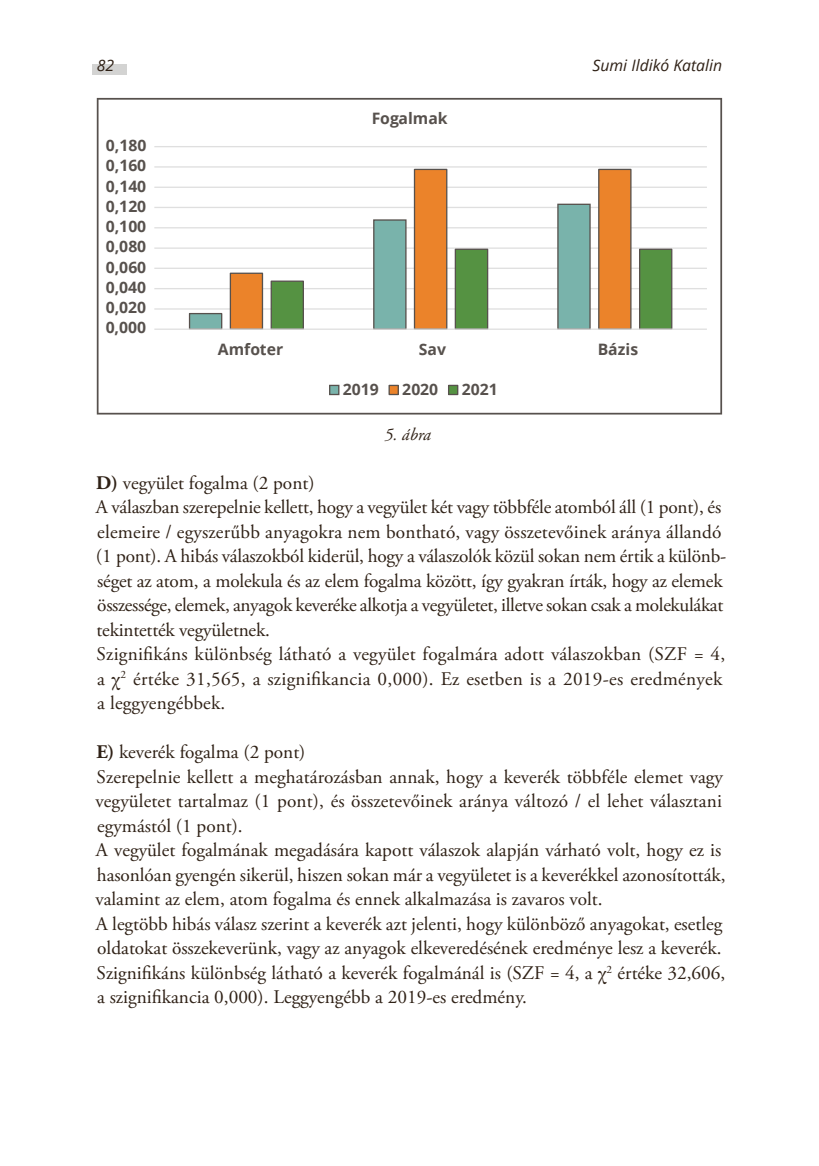
<style>
.page{position:relative;width:819px;height:1166px;background:#fff}
.page>*{position:absolute;margin:0;border:0;box-sizing:border-box;transform-origin:0 0}
.BEKEZDÉS_ELSŐ{font:19.25px/24.5px "Adobe Garamond Pro";letter-spacing:-.01em;color:#2f2116}
.BEKEZDÉS_ELSŐ-2{font:19.25px/24.5px "Adobe Garamond Pro";letter-spacing:-.03em;color:#2f2116}
.BEKEZDÉS_ELSŐ-3{font:19.25px/24.5px "Adobe Garamond Pro";letter-spacing:.01em;color:#2f2116}
.ÁBRA{font:italic 17.5px "Adobe Garamond Pro";color:#2f2116}
.t1{font:700 15.75px "Open Sans";color:#57514d}
.t2{font:italic 15.75px "Open Sans";color:#2f2116}
.s1{font-weight:700}
.s2{font-family:"EB Garamond"}
</style>
<div class="page">
<div style="left:92px;top:64px;width:34px;height:11px;background:#d3d3d2"></div>
<svg style="left:97px;top:98px;width:625px;height:316px"></svg>
<p class="t2" style="left:97px;top:54px;width:19px">82</p>
<p class="t2" style="left:592px;top:54px;width:131px">Sumi Ildikó Katalin</p>
<p class="t1" style="left:106px;top:134px;width:42px">0,180</p>
<p class="t1" style="left:106px;top:154px;width:42px">0,160</p>
<p class="t1" style="left:106px;top:175px;width:42px">0,140</p>
<p class="t1" style="left:106px;top:195px;width:42px">0,120</p>
<p class="t1" style="left:106px;top:215px;width:42px">0,100</p>
<p class="t1" style="left:106px;top:236px;width:42px">0,080</p>
<p class="t1" style="left:106px;top:256px;width:42px">0,060</p>
<p class="t1" style="left:106px;top:276px;width:42px">0,040</p>
<p class="t1" style="left:106px;top:296px;width:42px">0,020</p>
<p class="t1" style="left:106px;top:317px;width:42px">0,000</p>
<p class="t1" style="left:372px;top:107px;width:77px">Fogalmak</p>
<p class="t1" style="left:218px;top:339px;width:67px">Amfoter</p>
<p class="t1" style="left:419px;top:339px;width:29px">Sav</p>
<p class="t1" style="left:597px;top:339px;width:42px">Bázis</p>
<p class="t1" style="left:343px;top:378px;width:37px">2019</p>
<p class="t1" style="left:402px;top:378px;width:37px">2020</p>
<p class="t1" style="left:461px;top:378px;width:37px">2021</p>
<p class="ÁBRA" style="left:384px;top:424px;width:48px">5. ábra</p>
<p class="BEKEZDÉS_ELSŐ" style="left:96px;top:471px;width:220px"><span class="s1">D)</span> vegyület fogalma (2 pont)</p>
<p class="BEKEZDÉS_ELSŐ-2" style="left:96px;top:496px;width:632px">A válaszban szerepelnie kellett, hogy a vegyület két vagy többféle atomból áll (1 pont), és elemeire / egyszerűbb anyagokra nem bontható, vagy összetevőinek aránya állandó (1 pont). A hibás válaszokból kiderül, hogy a válaszolók közül sokan nem értik a különb&shy;séget az atom, a molekula és az elem fogalma között, így gyakran írták, hogy az elemek összessége, elemek, anyagok keveréke alkotja a vegyületet, illetve sokan csak a molekulákat tekintették vegyületnek.</p>
<p class="BEKEZDÉS_ELSŐ-3" style="left:97px;top:643px;width:630px">Szignifikáns különbség látható a vegyület fogalmára adott válaszokban (SZF = 4, a <span class="s2">χ</span><sup>2</sup> értéke 31,565, a szignifikancia 0,000). Ez esetben is a 2019-es eredmények a leggyengébbek.</p>
<p class="BEKEZDÉS_ELSŐ" style="left:96px;top:741px;width:210px"><span class="s1">E)</span> keverék fogalma (2 pont)</p>
<p class="BEKEZDÉS_ELSŐ" style="left:95px;top:765px;width:629px;text-align:justify">Szerepelnie kellett a meghatározásban annak, hogy a keverék többféle elemet vagy vegyületet tartalmaz (1 pont), és összetevőinek aránya változó / el lehet választani egymástól (1 pont).</p>
<p class="BEKEZDÉS_ELSŐ" style="left:95px;top:839px;width:631px">A vegyület fogalmának megadására kapott válaszok alapján várható volt, hogy ez is hasonlóan gyengén sikerül, hiszen sokan már a vegyületet is a keverékkel azonosították, valamint az elem, atom fogalma és ennek alkalmazása is zavaros volt.</p>
<p class="BEKEZDÉS_ELSŐ" style="left:96px;top:912px;width:628px">A legtöbb hibás válasz szerint a keverék azt jelenti, hogy különböző anyagokat, esetleg oldatokat összekeverünk, vagy az anyagok elkeveredésének eredménye lesz a keverék.</p>
<p class="BEKEZDÉS_ELSŐ" style="left:97px;top:961px;width:630px">Szignifikáns különbség látható a keverék fogalmánál is (SZF = 4, a <span class="s2">χ</span><sup>2</sup> értéke 32,606, a szignifikancia 0,000). Leggyengébb a 2019-es eredmény.</p>
</div>
